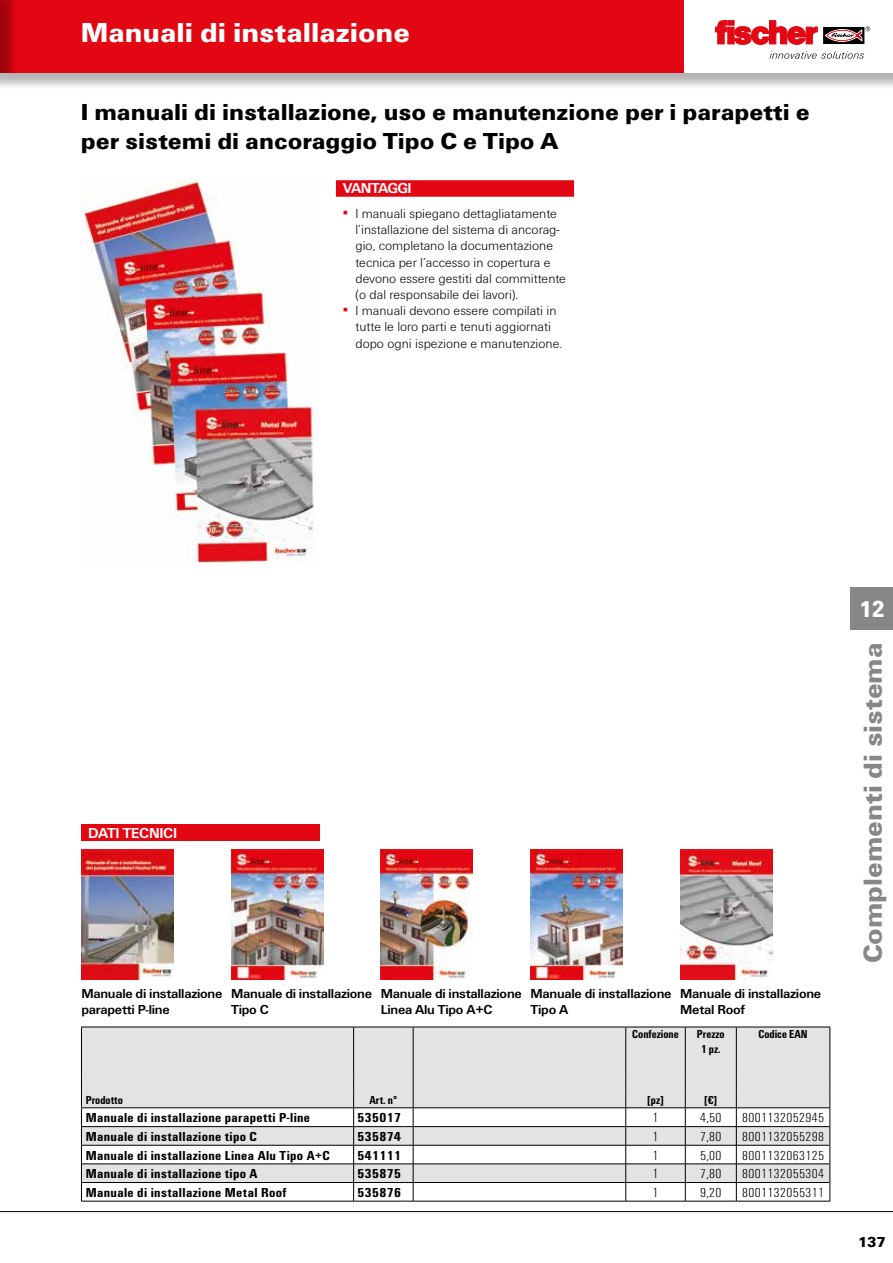
<style>
.page{position:relative;width:893px;height:1263px;background:#fff}
.page>*{position:absolute;margin:0;border:0;box-sizing:border-box;transform-origin:0 0}
.t1{font:900 28.5px "Fi We";color:#fff}
.t2{font:900 27px "Fi We";color:#878787}
.t3{font:900 24px/28.8px "Fi We";color:#000}
.t4{font:900 24px "Fi We";color:#fff;scale:.88 1}
.t5{font:700 15px "Fi We";letter-spacing:-.02em;color:#fff}
.t6{font:700 15px "Fi We";letter-spacing:-.04em;color:#fff}
.t7{font:900 15px "Fi We";color:#000}
.t8{font:300 13.5px/16.2px "Fi We";color:#000}
.t9{font:700 condensed 13.5px "Fi We";letter-spacing:.025em;color:#000;scale:1.1 1}
.t10{font:700 13.5px/16.2px "Fi We";letter-spacing:-.02em;color:#000}
.t11{font:300 condensed 13.5px "Fi We";letter-spacing:.025em;color:#000;scale:1.1 1}
.t12{font:700 condensed 12px/14.4px "Fi We";color:#000;text-align:center}
.s1{font-weight:400;color:#e30613}
</style>
<div class="page">
<hr style="left:0;top:1211px;width:893px;height:1px;background:#000">
<div style="left:2px;top:0;width:891px;height:91px;background:#000;opacity:.3"></div>
<div style="left:0;top:0;width:893px;height:72px;background:#e30613"></div>
<div style="left:0;top:0;width:19px;height:91px;background:#000;opacity:.29"></div>
<hr style="left:0;top:0;width:1px;height:72px;background:#e30613">
<div style="left:685px;top:0;width:208px;height:72px;background:#fff"></div>
<svg style="left:823px;top:27px;width:41px;height:17px"></svg>
<svg style="left:715px;top:21px;width:102px;height:24px"></svg>
<svg style="left:825px;top:26px;width:45px;height:15px"></svg>
<svg style="left:769px;top:51px;width:95px;height:8px"></svg>
<div style="left:850px;top:587px;width:43px;height:42px;background:#878787"></div>
<img style="left:81px;top:180px;width:238px;height:383px">
<div style="left:82px;top:1027px;width:747px;height:47px;background:#e3e3e3"></div>
<hr style="left:81px;top:1027px;width:1px;height:47px;background:#000">
<hr style="left:353px;top:1027px;width:1px;height:47px;background:#000">
<hr style="left:81px;top:1026px;width:273px;height:1px;background:#000">
<hr style="left:354px;top:1026px;width:51px;height:1px;background:#000">
<hr style="left:413px;top:1026px;width:213px;height:1px;background:#000">
<hr style="left:626px;top:1026px;width:59px;height:1px;background:#000">
<hr style="left:685px;top:1026px;width:51px;height:1px;background:#000">
<hr style="left:736px;top:1026px;width:94px;height:1px;background:#000">
<hr style="left:413px;top:1027px;width:1px;height:47px;background:#000">
<hr style="left:625px;top:1027px;width:1px;height:47px;background:#000">
<hr style="left:685px;top:1027px;width:1px;height:47px;background:#000">
<hr style="left:736px;top:1027px;width:1px;height:47px;background:#000">
<hr style="left:829px;top:1027px;width:1px;height:47px;background:#000">
<svg style="left:81px;top:1074px;width:749px;height:128px"></svg>
<hr style="left:413px;top:1107px;width:213px;height:1px;background:#000">
<hr style="left:626px;top:1107px;width:59px;height:1px;background:#000">
<hr style="left:685px;top:1107px;width:51px;height:1px;background:#000">
<hr style="left:736px;top:1107px;width:94px;height:1px;background:#000">
<hr style="left:81px;top:1107px;width:273px;height:1px;background:#000">
<div style="left:81px;top:824px;width:239px;height:17px;background:#e30613"></div>
<img style="left:81px;top:849px;width:92px;height:130px">
<img style="left:231px;top:849px;width:92px;height:130px">
<img style="left:381px;top:849px;width:92px;height:130px">
<img style="left:530px;top:849px;width:92px;height:130px">
<img style="left:680px;top:849px;width:92px;height:130px">
<div style="left:336px;top:180px;width:238px;height:17px;background:#e30613"></div>
<h1 class="t1" style="left:81px;top:16px;width:331px">Manuali di installazione</h1>
<h3 class="t3" style="left:81px;top:98px;width:730px">I manuali di installazione, uso e manutenzione per i parapetti e per sistemi di ancoraggio Tipo C e Tipo A</h3>
<p class="t6" style="left:343px;top:180px;width:71px">VANTAGGI</p>
<p class="t8" style="left:355px;top:206px;width:212px;text-indent:-13px"><span class="s1">▪</span> I manuali spiegano dettagliatamente l’installazione del sistema di ancorag&shy;gio, completano la documentazione tecnica per l’accesso in copertura e devono essere gestiti dal committente (o dal responsabile dei lavori).</p>
<p class="t8" style="left:355px;top:303px;width:208px;text-indent:-13px"><span class="s1">▪</span> I manuali devono essere compilati in tutte le loro parti e tenuti aggiornati dopo ogni ispezione e manutenzione.</p>
<p class="t5" style="left:88px;top:825px;width:90px">DATI TECNICI</p>
<p class="t10" style="left:81px;top:985px;width:142px">Manuale di installazione parapetti P-line</p>
<p class="t10" style="left:231px;top:985px;width:142px">Manuale di installazione<br>Tipo C</p>
<p class="t10" style="left:381px;top:985px;width:142px">Manuale di installazione<br>Linea Alu Tipo A+C</p>
<p class="t10" style="left:530px;top:985px;width:142px">Manuale di installazione<br>Tipo A</p>
<p class="t10" style="left:680px;top:985px;width:142px">Manuale di installazione<br>Metal Roof</p>
<p class="t12" style="left:632px;top:1027px;width:48px">Confezione</p>
<p class="t12" style="left:697px;top:1027px;width:29px">Prezzo<br>1 pz.</p>
<p class="t12" style="left:758px;top:1027px;width:51px">Codice EAN</p>
<p class="t12" style="left:86px;top:1092px;width:39px">Prodotto</p>
<p class="t12" style="left:369px;top:1092px;width:29px">Art. n°</p>
<p class="t12" style="left:647px;top:1092px;width:18px">[pz]</p>
<p class="t12" style="left:704px;top:1092px;width:15px">[€]</p>
<p class="t9" style="left:86px;top:1110px;width:205px">Manuale di installazione parapetti P-line</p>
<p class="t9" style="left:358px;top:1110px;width:41px">535017</p>
<p class="t11" style="left:653px;top:1110px;width:7px">1</p>
<p class="t11" style="left:700px;top:1110px;width:21px">4,50</p>
<p class="t11" style="left:742px;top:1110px;width:76px">8001132052945</p>
<p class="t9" style="left:86px;top:1129px;width:157px">Manuale di installazione tipo C</p>
<p class="t9" style="left:358px;top:1129px;width:41px">535874</p>
<p class="t11" style="left:653px;top:1129px;width:7px">1</p>
<p class="t11" style="left:700px;top:1129px;width:21px">7,80</p>
<p class="t11" style="left:742px;top:1129px;width:76px">8001132055298</p>
<p class="t9" style="left:86px;top:1147px;width:223px">Manuale di installazione Linea Alu Tipo A+C</p>
<p class="t9" style="left:358px;top:1147px;width:41px">541111</p>
<p class="t11" style="left:653px;top:1148px;width:7px">1</p>
<p class="t11" style="left:700px;top:1148px;width:21px">5,00</p>
<p class="t11" style="left:742px;top:1148px;width:76px">8001132063125</p>
<p class="t9" style="left:86px;top:1166px;width:158px">Manuale di installazione tipo A</p>
<p class="t9" style="left:358px;top:1166px;width:41px">535875</p>
<p class="t11" style="left:653px;top:1166px;width:7px">1</p>
<p class="t11" style="left:700px;top:1166px;width:21px">7,80</p>
<p class="t11" style="left:742px;top:1166px;width:76px">8001132055304</p>
<p class="t9" style="left:86px;top:1185px;width:184px">Manuale di installazione Metal Roof</p>
<p class="t9" style="left:358px;top:1185px;width:41px">535876</p>
<p class="t11" style="left:653px;top:1185px;width:7px">1</p>
<p class="t11" style="left:700px;top:1185px;width:21px">9,20</p>
<p class="t11" style="left:742px;top:1185px;width:76px">8001132055311</p>
<h3 class="t4" style="left:859px;top:595px;width:31px">12</h3>
<h2 class="t2" style="left:857px;top:963px;width:322px;rotate:-90deg">Complementi di sistema</h2>
<p class="t7" style="left:858px;top:1234px;width:29px">137</p>
</div>
